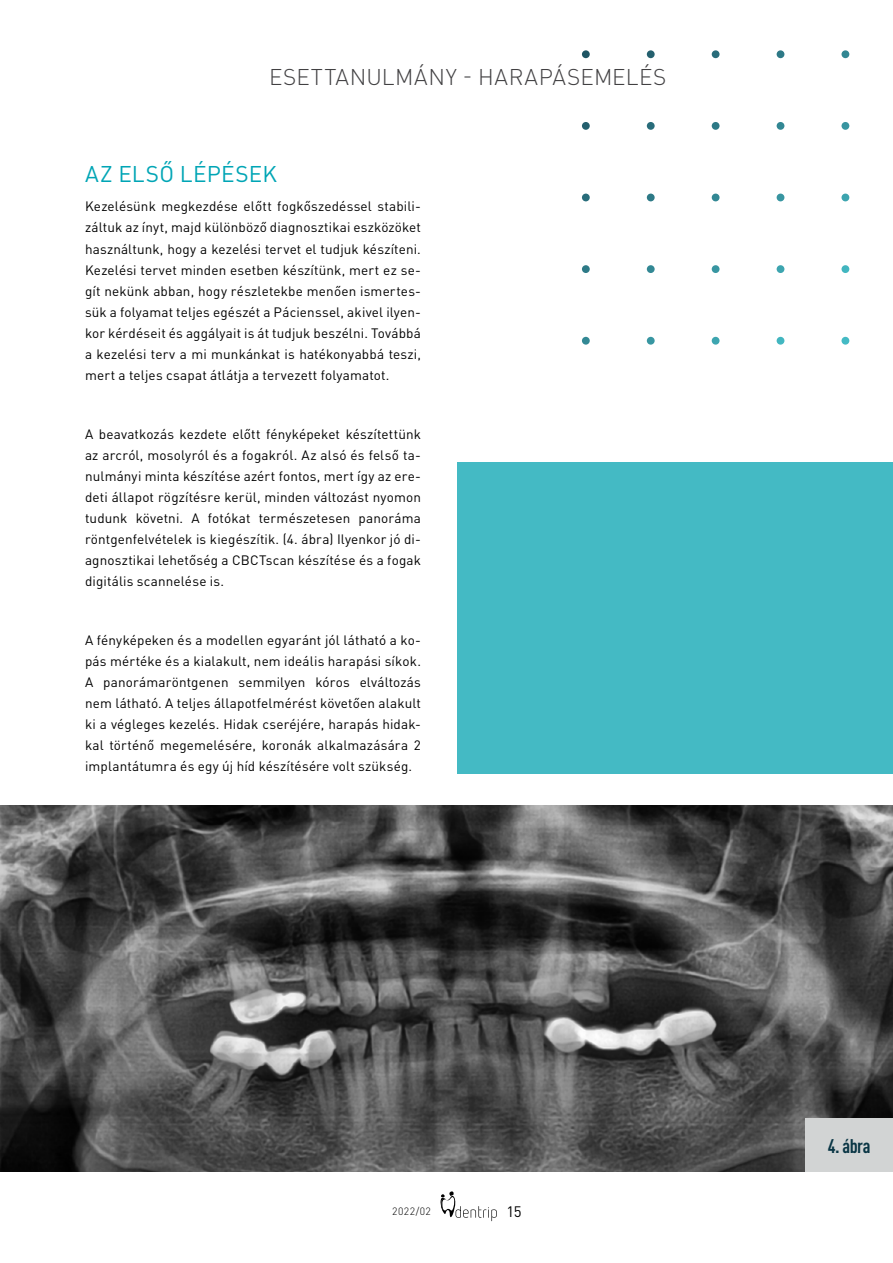
<style>
.page{position:relative;width:893px;height:1263px;background:#fff}
.page>*{position:absolute;margin:0;border:0;box-sizing:border-box;transform-origin:0 0}
.t1{font:300 22.5px "DIN Pro";letter-spacing:.025em;color:#414042}
.t2{font:22.5px "DIN Pro";letter-spacing:.015em;color:#00a5b5}
.t3{font:700 condensed 19.5px "DIN Pro";color:#0a3645}
.t4{font:15px "DIN Pro";color:#000}
.t5{font:13.5px/21px "DIN Pro";letter-spacing:.01em;color:#000;text-align:justify}
.t6{font:300 10.5px "DIN Pro";letter-spacing:.04em;color:#000}
</style>
<div class="page">
<svg style="left:440px;top:1191px;width:57px;height:30px"></svg>
<div style="left:457px;top:462px;width:436px;height:312px;background:#44bac4"></div>
<svg style="left:582px;top:337px;width:8px;height:8px"></svg>
<svg style="left:647px;top:337px;width:8px;height:8px"></svg>
<svg style="left:712px;top:337px;width:7px;height:8px"></svg>
<svg style="left:777px;top:337px;width:7px;height:8px"></svg>
<svg style="left:841px;top:337px;width:8px;height:8px"></svg>
<svg style="left:582px;top:265px;width:8px;height:8px"></svg>
<svg style="left:647px;top:265px;width:8px;height:8px"></svg>
<svg style="left:712px;top:265px;width:7px;height:8px"></svg>
<svg style="left:777px;top:265px;width:7px;height:8px"></svg>
<svg style="left:841px;top:265px;width:8px;height:8px"></svg>
<svg style="left:582px;top:194px;width:8px;height:7px"></svg>
<svg style="left:647px;top:194px;width:8px;height:7px"></svg>
<svg style="left:712px;top:194px;width:7px;height:7px"></svg>
<svg style="left:777px;top:194px;width:7px;height:7px"></svg>
<svg style="left:841px;top:194px;width:8px;height:7px"></svg>
<svg style="left:582px;top:122px;width:8px;height:8px"></svg>
<svg style="left:647px;top:122px;width:8px;height:8px"></svg>
<svg style="left:712px;top:122px;width:7px;height:8px"></svg>
<svg style="left:777px;top:122px;width:7px;height:8px"></svg>
<svg style="left:841px;top:122px;width:8px;height:8px"></svg>
<svg style="left:582px;top:50px;width:8px;height:8px"></svg>
<svg style="left:647px;top:50px;width:8px;height:8px"></svg>
<svg style="left:712px;top:50px;width:7px;height:8px"></svg>
<svg style="left:777px;top:50px;width:7px;height:8px"></svg>
<svg style="left:841px;top:50px;width:8px;height:8px"></svg>
<img style="left:0;top:806px;width:893px;height:366px">
<div style="left:805px;top:1119px;width:88px;height:53px;background:#d2d4d4"></div>
<h1 class="t1" style="left:269px;top:61px;width:399px">ESETTANULMÁNY - HARAPÁSEMELÉS</h1>
<h1 class="t2" style="left:85px;top:159px;width:193px">AZ ELSŐ LÉPÉSEK</h1>
<p class="t5" style="left:85px;top:196px;width:337px">Kezelésünk megkezdése előtt fogkőszedéssel stabili&shy;záltuk az ínyt, majd különböző diagnosztikai eszközöket használtunk, hogy a kezelési tervet el tudjuk készíteni.<br>Kezelési tervet minden esetben készítünk, mert ez se&shy;gít nekünk abban, hogy részletekbe menően ismertes&shy;sük a folyamat teljes egészét a Pácienssel, akivel ilyen&shy;kor kérdéseit és aggályait is át tudjuk beszélni. Továbbá a kezelési terv a mi munkánkat is hatékonyabbá teszi, mert a teljes csapat átlátja a tervezett folyamatot.</p>
<p class="t5" style="left:85px;top:423px;width:337px">A beavatkozás kezdete előtt fényképeket készítettünk az arcról, mosolyról és a fogakról. Az alsó és felső ta&shy;nulmányi minta készítése azért fontos, mert így az ere&shy;deti állapot rögzítésre kerül, minden változást nyomon tudunk követni. A fotókat természetesen panoráma röntgenfelvételek is kiegészítik. (4. ábra) Ilyenkor jó di&shy;agnosztikai lehetőség a CBCTscan készítése és a fogak digitális scannelése is.</p>
<p class="t5" style="left:85px;top:629px;width:337px">A fényképeken és a modellen egyaránt jól látható a ko&shy;pás mértéke és a kialakult, nem ideális harapási síkok.<br>A panorámaröntgenen semmilyen kóros elváltozás nem látható. A teljes állapotfelmérést követően alakult ki a végleges kezelés. Hidak cseréjére, harapás hidak&shy;kal történő megemelésére, koronák alkalmazására 2 implantátumra és egy új híd készítésére volt szükség.</p>
<p class="t6" style="left:392px;top:1204px;width:40px">2022/02</p>
<p class="t4" style="left:506px;top:1202px;width:17px">15</p>
<h2 class="t3" style="left:828px;top:1134px;width:44px">4. ábra</h2>
</div>
